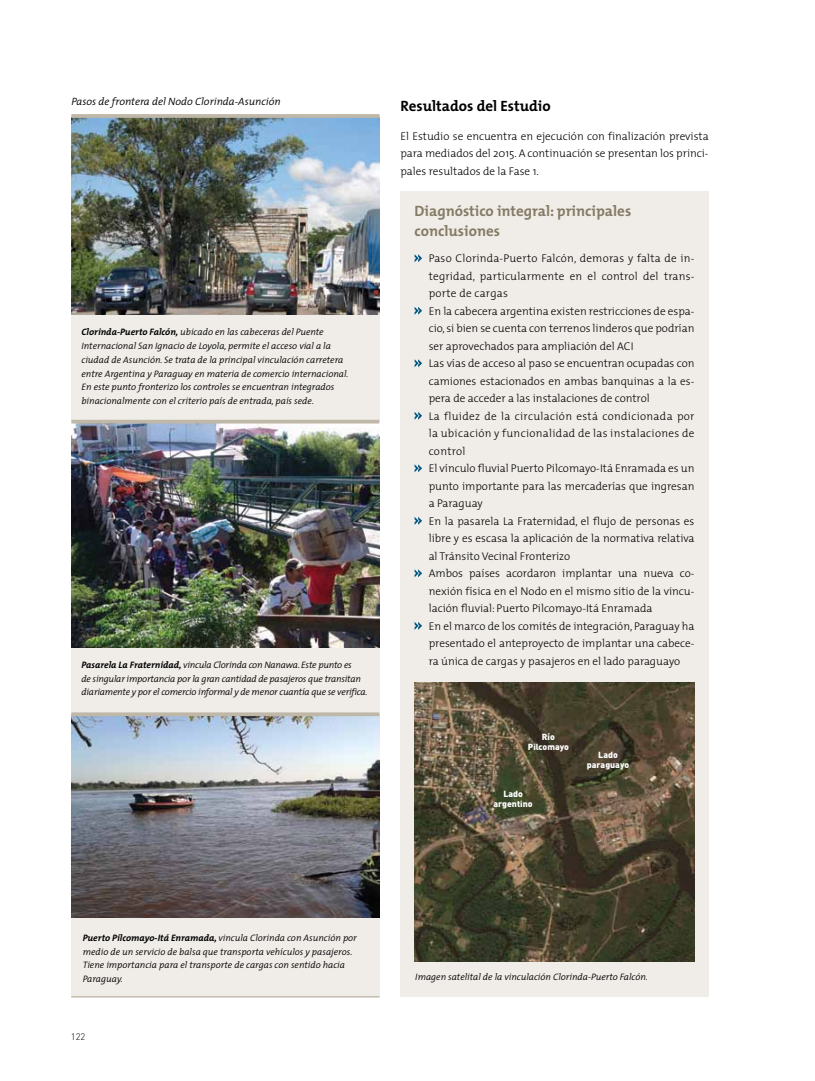
<style>
.page{position:relative;width:815px;height:1081px;background:#fff}
.page>*{position:absolute;margin:0;border:0;box-sizing:border-box;transform-origin:0 0}
.t1{font:700 15px/20px "The Mix";color:#857b66}
.t2{font:700 15px "The Mix";color:#000}
.t3{font:300 11.25px/17.5px "The Mix";color:#000;text-align:justify}
.t4{font:italic 300 10.62px "The Mix";color:#000}
.t5{font:italic 300 9.38px/13.8px "The Mix";color:#000}
.t6{font:italic 300 9.38px/13.8px "The Mix";letter-spacing:-.02em;color:#000}
.t7{font:300 9.38px "DIN";color:#000}
.t8{font:900 8.75px/10px "DIN";color:#fff;text-align:center}
.s1{font-weight:700}
</style>
<div class="page">
<div style="left:400px;top:191px;width:309px;height:806px;background:#f0ede8"></div>
<div style="left:71px;top:181px;width:309px;height:816px;background:#f0ede8"></div>
<img style="left:71px;top:118px;width:309px;height:197px">
<hr style="left:71px;top:114px;width:309px;height:4px;background:#bfb8a8">
<hr style="left:71px;top:996px;width:308px;height:1px;background:#bfb8a8">
<img style="left:71px;top:422px;width:309px;height:225px">
<hr style="left:71px;top:420px;width:308px;height:3px;background:#bfb8a8">
<img style="left:71px;top:714px;width:309px;height:204px">
<svg style="left:71px;top:712px;width:308px;height:4px"></svg>
<svg style="left:415px;top:254px;width:7px;height:8px"></svg>
<svg style="left:415px;top:307px;width:7px;height:8px"></svg>
<svg style="left:415px;top:359px;width:7px;height:8px"></svg>
<svg style="left:415px;top:412px;width:7px;height:8px"></svg>
<svg style="left:415px;top:464px;width:7px;height:8px"></svg>
<svg style="left:415px;top:517px;width:7px;height:8px"></svg>
<svg style="left:415px;top:569px;width:7px;height:8px"></svg>
<svg style="left:415px;top:622px;width:7px;height:8px"></svg>
<img style="left:415px;top:682px;width:279px;height:279px">
<p class="t4" style="left:71px;top:92px;width:211px">Pasos de frontera del Nodo Clorinda-Asunción</p>
<p class="t5" style="left:81px;top:325px;width:269px"><span class="s1">Clorinda-Puerto Falcón,</span> ubicado en las cabeceras del Puente Internacional San Ignacio de Loyola, permite el acceso vial a la ciudad de Asunción. Se trata de la principal vinculación carretera entre Argentina y Paraguay en materia de comercio internacional.<br>En este punto fronterizo los controles se encuentran integrados binacionalmente con el criterio país de entrada, país sede.</p>
<p class="t6" style="left:81px;top:657px;width:288px"><span class="s1">Pasarela La Fraternidad,</span> vincula Clorinda con Nanawa. Este punto es<br>de singular importancia por la gran cantidad de pasajeros que transitan diariamente y por el comercio informal y de menor cuantía que se verifica.</p>
<h1 class="t2" style="left:400px;top:93px;width:152px">Resultados del Estudio</h1>
<p class="t3" style="left:400px;top:127px;width:310px">El Estudio se encuentra en ejecución con finalización prevista para mediados del 2015. A continuación se presentan los princi&shy;pales resultados de la Fase 1.</p>
<h1 class="t1" style="left:415px;top:200px;width:218px">Diagnóstico integral: principales conclusiones</h1>
<p class="t3" style="left:429px;top:249px;width:267px;text-align:left">Paso Clorinda-Puerto Falcón, demoras y falta de in&shy;tegridad, particularmente en el control del trans&shy;porte de cargas<br>En la cabecera argentina existen restricciones de espa&shy;cio, si bien se cuenta con terrenos linderos que podrían ser aprovechados para ampliación del ACI<br>Las vías de acceso al paso se encuentran ocupadas con camiones estacionados en ambas banquinas a la es&shy;pera de acceder a las instalaciones de control<br>La fluidez de la circulación está condicionada por la ubicación y funcionalidad de las instalaciones de control<br>El vínculo fluvial Puerto Pilcomayo-Itá Enramada es un punto importante para las mercaderías que ingresan a Paraguay<br>En la pasarela La Fraternidad, el flujo de personas es libre y es escasa la aplicación de la normativa relativa al Tránsito Vecinal Fronterizo<br>Ambos países acordaron implantar una nueva co&shy;nexión física en el Nodo en el mismo sitio de la vincu&shy;lación fluvial: Puerto Pilcomayo-Itá Enramada<br>En el marco de los comités de integración, Paraguay ha presentado el anteproyecto de implantar una cabece&shy;ra única de cargas y pasajeros en el lado paraguayo</p>
<p class="t8" style="left:528px;top:731px;width:43px">Río<br>Pilcomayo</p>
<p class="t8" style="left:494px;top:788px;width:41px">Lado argentino</p>
<p class="t8" style="left:587px;top:749px;width:44px">Lado paraguayo</p>
<p class="t5" style="left:83px;top:930px;width:276px"><span class="s1">Puerto Pilcomayo-Itá Enramada,</span> vincula Clorinda con Asunción por medio de un servicio de balsa que transporta vehículos y pasajeros.<br>Tiene importancia para el transporte de cargas con sentido hacia Paraguay.</p>
<p class="t7" style="left:71px;top:1031px;width:16px">122</p>
<p class="t5" style="left:415px;top:969px;width:234px">Imagen satelital de la vinculación Clorinda-Puerto Falcón.</p>
</div>
